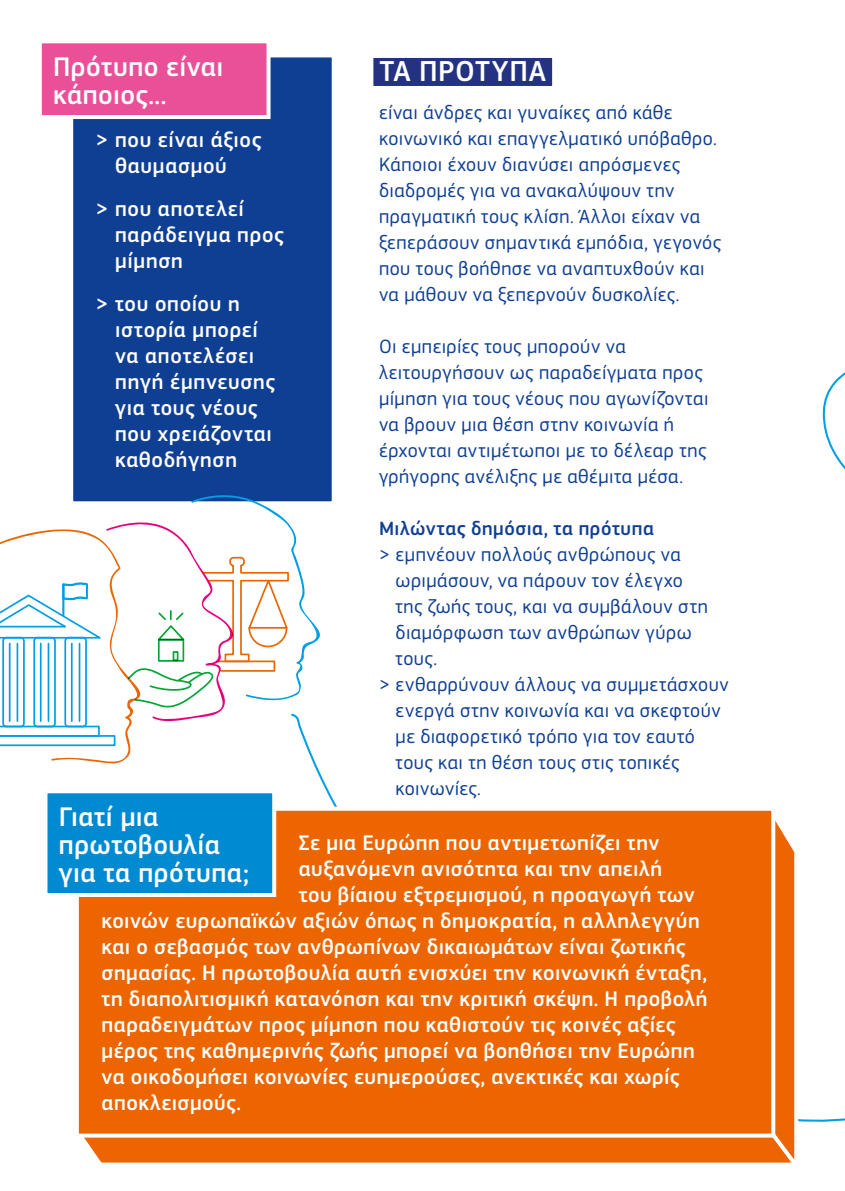
<style>
.page{position:relative;width:845px;height:1191px;background:#fff}
.page>*{position:absolute;margin:0;border:0;box-sizing:border-box;transform-origin:0 0}
.t1{font:500 30px "EC Square Sans Pro";letter-spacing:.025em;color:#fff}
.t2{font:500 28px/28px "EC Square Sans Pro";letter-spacing:.015em;color:#fff}
.t3{font:500 22px/26px "EC Square Sans Pro";letter-spacing:.025em;color:#fff}
.t4{font:20px/26px "EC Square Sans Pro";letter-spacing:.025em;color:#0f3f93}
.t5{font:500 20px "EC Square Sans Pro";letter-spacing:.03em;color:#0f3f93}
</style>
<div class="page">
<div style="left:71px;top:55px;width:263px;height:448px;background:#0f3f93"></div>
<div style="left:69px;top:53px;width:267px;height:452px;border:4px solid #fff"></div>
<div style="left:40px;top:41px;width:228px;height:76px;background:#ea5097"></div>
<div style="left:38px;top:39px;width:232px;height:80px;border:4px solid #fff"></div>
<div style="left:373px;top:58px;width:179px;height:28px;background:#243282"></div>
<svg style="left:0;top:493px;width:327px;height:270px"></svg>
<svg style="left:84px;top:820px;width:716px;height:343px;background:#ee771f"></svg>
<svg style="left:766px;top:1127px;width:33px;height:36px"></svg>
<div style="left:77px;top:808px;width:696px;height:327px;background:#ec6500"></div>
<div style="left:75px;top:806px;width:700px;height:331px;border:4px solid #fff"></div>
<div style="left:45px;top:791px;width:229px;height:104px;background:#008ad2"></div>
<div style="left:43px;top:789px;width:233px;height:108px;border:4px solid #fff"></div>
<h2 class="t2" style="left:53px;top:53px;width:172px">Πρότυπο είναι κάποιος...</h2>
<h1 class="t1" style="left:379px;top:54px;width:168px">ΤΑ ΠΡΌΤΥΠΑ</h1>
<p class="t4" style="left:379px;top:99px;width:343px">είναι άνδρες και γυναίκες από κάθε κοινωνικό και επαγγελματικό υπόβαθρο.<br>Κάποιοι έχουν διανύσει απρόσμενες διαδρομές για να ανακαλύψουν την πραγματική τους κλίση. Άλλοι είχαν να ξεπεράσουν σημαντικά εμπόδια, γεγονός που τους βοήθησε να αναπτυχθούν και να μάθουν να ξεπερνούν δυσκολίες.</p>
<p class="t4" style="left:379px;top:333px;width:331px">Οι εμπειρίες τους μπορούν να λειτουργήσουν ως παραδείγματα προς μίμηση για τους νέους που αγωνίζονται να βρουν μια θέση στην κοινωνία ή έρχονται αντιμέτωποι με το δέλεαρ της γρήγορης ανέλιξης με αθέμιτα μέσα.</p>
<p class="t5" style="left:379px;top:516px;width:276px">Μιλώντας δημόσια, τα πρότυπα</p>
<p class="t4" style="left:379px;top:541px;width:303px">&gt; εμπνέουν πολλούς ανθρώπους να</p>
<p class="t4" style="left:395px;top:567px;width:289px">ωριμάσουν, να πάρουν τον έλεγχο</p>
<p class="t4" style="left:395px;top:593px;width:314px">της ζωής τους, και να συμβάλουν στη</p>
<p class="t4" style="left:395px;top:619px;width:298px">διαμόρφωση των ανθρώπων γύρω</p>
<p class="t4" style="left:395px;top:645px;width:43px">τους.</p>
<p class="t4" style="left:379px;top:671px;width:351px">&gt; ενθαρρύνουν άλλους να συμμετάσχουν</p>
<p class="t4" style="left:395px;top:697px;width:327px">ενεργά στην κοινωνία και να σκεφτούν</p>
<p class="t4" style="left:395px;top:723px;width:301px">με διαφορετικό τρόπο για τον εαυτό</p>
<p class="t4" style="left:395px;top:749px;width:285px">τους και τη θέση τους στις τοπικές</p>
<p class="t4" style="left:395px;top:775px;width:87px">κοινωνίες.</p>
<p class="t3" style="left:299px;top:830px;width:362px">Σε μια Ευρώπη που αντιμετωπίζει την</p>
<p class="t3" style="left:299px;top:856px;width:365px">αυξανόμενη ανισότητα και την απειλή</p>
<p class="t3" style="left:299px;top:882px;width:397px">του βίαιου εξτρεμισμού, η προαγωγή των</p>
<p class="t3" style="left:102px;top:908px;width:599px">κοινών ευρωπαϊκών αξιών όπως η δημοκρατία, η αλληλεγγύη</p>
<p class="t3" style="left:102px;top:934px;width:585px">και ο σεβασμός των ανθρωπίνων δικαιωμάτων είναι ζωτικής</p>
<p class="t3" style="left:102px;top:960px;width:607px">σημασίας. Η πρωτοβουλία αυτή ενισχύει την κοινωνική ένταξη,</p>
<p class="t3" style="left:102px;top:986px;width:607px">τη διαπολιτισμική κατανόηση και την κριτική σκέψη. Η προβολή</p>
<p class="t3" style="left:102px;top:1012px;width:575px">παραδειγμάτων προς μίμηση που καθιστούν τις κοινές αξίες</p>
<p class="t3" style="left:102px;top:1038px;width:595px">μέρος της καθημερινής ζωής μπορεί να βοηθήσει την Ευρώπη</p>
<p class="t3" style="left:102px;top:1064px;width:579px">να οικοδομήσει κοινωνίες ευημερούσες, ανεκτικές και χωρίς</p>
<p class="t3" style="left:102px;top:1090px;width:141px">αποκλεισμούς.</p>
<p class="t3" style="left:115px;top:127px;width:148px;text-indent:-19px">&gt; που είναι άξιος θαυμασμού</p>
<p class="t3" style="left:115px;top:196px;width:170px;text-indent:-19px">&gt; που αποτελεί παράδειγμα προς μίμηση</p>
<p class="t3" style="left:115px;top:291px;width:161px;text-indent:-19px">&gt; του οποίου η ιστορία μπορεί να αποτελέσει πηγή έμπνευσης για τους νέους που χρειάζονται καθοδήγηση</p>
<h2 class="t2" style="left:59px;top:803px;width:192px">Γιατί μια πρωτοβουλία για τα πρότυπα;</h2>
</div>
